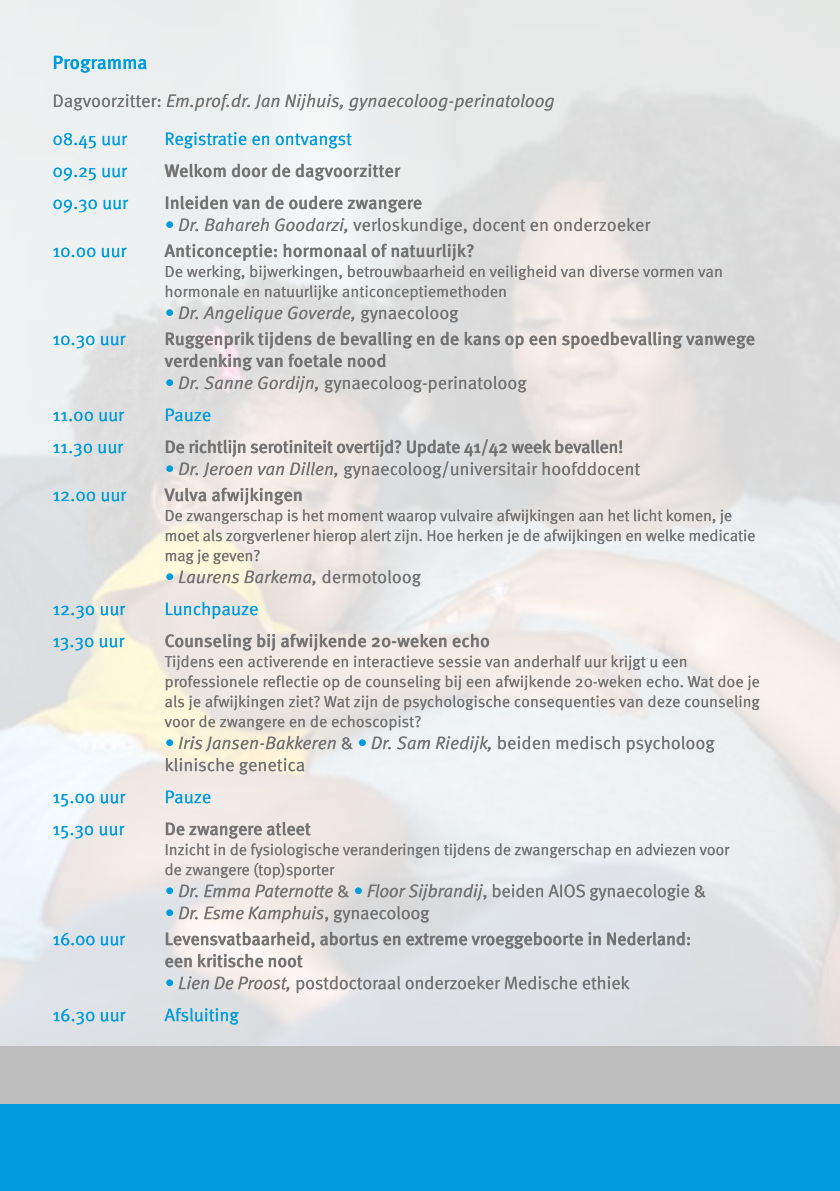
<style>
.page{position:relative;width:840px;height:1191px;background:#fff}
.page>*{position:absolute;margin:0;border:0;box-sizing:border-box;transform-origin:0 0}
.t1{font:500 19px "Meta Pro";color:#009cde}
.t2{font:500 18px/22px "Meta Pro";letter-spacing:-.01em;color:#747373}
.t3{font:18px "Meta Pro Norm Ita";color:#747373}
.t4{font:18px "Meta Pro Norm";letter-spacing:-.005em;color:#747373}
.t5{font:18px "Meta Pro Norm";color:#009cde}
.t6{font:16px/20px "Meta Pro Norm";letter-spacing:-.01em;color:#747373}
.s1{font-family:"Meta Pro Norm"}
.s2{font-family:"Meta Pro Norm Ita";color:#009cde}
.s3{font-family:"Meta Pro Norm Ita"}
.s4{color:#009cde}
</style>
<div class="page">
<img style="left:0;top:0;width:839px;height:1046px">
<div style="left:0;top:1103px;width:839px;height:88px;background:#009cde"></div>
<div style="left:0;top:1046px;width:839px;height:57px;background:#bebdbd"></div>
<svg style="left:53px;top:1008px;width:186px;height:16px;background:#bbd5e3"></svg>
<svg style="left:179px;top:976px;width:450px;height:17px;background:#cfcfd1"></svg>
<svg style="left:166px;top:979px;width:7px;height:7px"></svg>
<svg style="left:165px;top:954px;width:137px;height:13px"></svg>
<svg style="left:166px;top:932px;width:523px;height:16px;background:#c6c6c7"></svg>
<svg style="left:53px;top:932px;width:72px;height:13px"></svg>
<svg style="left:166px;top:909px;width:7px;height:7px"></svg>
<svg style="left:179px;top:884px;width:526px;height:39px;background:#d4d4d5"></svg>
<svg style="left:166px;top:887px;width:7px;height:7px"></svg>
<svg style="left:165px;top:822px;width:564px;height:56px;background:#e0e0e0"></svg>
<svg style="left:53px;top:826px;width:71px;height:12px"></svg>
<svg style="left:53px;top:791px;width:157px;height:15px"></svg>
<svg style="left:166px;top:758px;width:138px;height:16px;background:#dad4c7"></svg>
<svg style="left:371px;top:736px;width:343px;height:17px"></svg>
<div style="left:359px;top:739px;width:6px;height:7px;background:#009cde;border-radius:50%"></div>
<svg style="left:179px;top:736px;width:174px;height:15px;background:#d9d3c5"></svg>
<div style="left:166px;top:739px;width:7px;height:7px;background:#009cde;border-radius:50%"></div>
<svg style="left:165px;top:634px;width:594px;height:96px;background:#e0dcd9"></svg>
<svg style="left:53px;top:638px;width:71px;height:12px"></svg>
<svg style="left:53px;top:602px;width:204px;height:17px;background:#c8dadf"></svg>
<svg style="left:179px;top:570px;width:242px;height:16px;background:#d5d0ca"></svg>
<div style="left:166px;top:573px;width:7px;height:7px;background:#009cde;border-radius:50%"></div>
<svg style="left:164px;top:488px;width:590px;height:76px;background:#e0dddb"></svg>
<svg style="left:53px;top:492px;width:73px;height:9px"></svg>
<svg style="left:166px;top:439px;width:473px;height:40px;background:#d0cdcc"></svg>
<svg style="left:53px;top:444px;width:70px;height:12px"></svg>
<svg style="left:53px;top:409px;width:157px;height:12px;background:#b7d3df"></svg>
<svg style="left:179px;top:376px;width:347px;height:17px;background:#cac8c8"></svg>
<div style="left:166px;top:379px;width:7px;height:7px;background:#009cde;border-radius:50%"></div>
<svg style="left:165px;top:332px;width:588px;height:38px;background:#d2cfce"></svg>
<svg style="left:53px;top:336px;width:73px;height:12px"></svg>
<svg style="left:179px;top:306px;width:279px;height:17px;background:#c9c8c9"></svg>
<div style="left:166px;top:309px;width:7px;height:7px;background:#009cde;border-radius:50%"></div>
<svg style="left:164px;top:244px;width:557px;height:56px;background:#d8d8d7"></svg>
<svg style="left:53px;top:248px;width:74px;height:9px"></svg>
<svg style="left:179px;top:218px;width:471px;height:16px;background:#d2d2d1"></svg>
<div style="left:166px;top:221px;width:7px;height:7px;background:#009cde;border-radius:50%"></div>
<svg style="left:166px;top:196px;width:255px;height:16px"></svg>
<svg style="left:54px;top:200px;width:74px;height:13px"></svg>
<svg style="left:165px;top:164px;width:235px;height:16px"></svg>
<svg style="left:54px;top:168px;width:73px;height:13px"></svg>
<svg style="left:54px;top:132px;width:297px;height:16px"></svg>
<svg style="left:54px;top:94px;width:499px;height:17px;background:#d4d6d6"></svg>
<svg style="left:54px;top:56px;width:92px;height:17px;background:#a7d6e9"></svg>
<p class="t1" style="left:52px;top:48px;width:96px">Programma</p>
<p class="t3" style="left:52px;top:87px;width:503px"><span class="s1">Dagvoorzitter:</span> Em.prof.dr. Jan Nijhuis, gynaecoloog-perinatoloog</p>
<p class="t5" style="left:52px;top:125px;width:76px">08.45 uur</p>
<p class="t5" style="left:164px;top:125px;width:189px">Registratie en ontvangst</p>
<p class="t5" style="left:52px;top:157px;width:76px">09.25 uur</p>
<p class="t2" style="left:164px;top:159px;width:237px">Welkom door de dagvoorzitter</p>
<p class="t5" style="left:52px;top:189px;width:77px">09.30 uur</p>
<p class="t2" style="left:164px;top:191px;width:259px">Inleiden van de oudere zwangere</p>
<p class="t4" style="left:164px;top:211px;width:487px"><span class="s2">•</span> <span class="s3">Dr. Bahareh Goodarzi,</span> verloskundige, docent en onderzoeker</p>
<p class="t5" style="left:52px;top:237px;width:75px">10.00 uur</p>
<p class="t2" style="left:164px;top:239px;width:311px">Anticonceptie: hormonaal of natuurlijk?</p>
<p class="t6" style="left:164px;top:260px;width:559px">De werking, bijwerkingen, betrouwbaarheid en veiligheid van diverse vormen van hormonale en natuurlijke anticonceptiemethoden</p>
<p class="t3" style="left:164px;top:299px;width:295px"><span class="s4">•</span> Dr. Angelique Goverde, <span class="s1">gynaecoloog</span></p>
<p class="t5" style="left:52px;top:325px;width:74px">10.30 uur</p>
<p class="t2" style="left:164px;top:327px;width:591px">Ruggenprik tijdens de bevalling en de kans op een spoedbevalling vanwege verdenking van foetale nood</p>
<p class="t4" style="left:164px;top:369px;width:363px"><span class="s2">•</span> <span class="s3">Dr. Sanne Gordijn,</span> gynaecoloog-perinatoloog</p>
<p class="t5" style="left:52px;top:401px;width:73px">11.00 uur</p>
<p class="t5" style="left:164px;top:401px;width:48px">Pauze</p>
<p class="t5" style="left:52px;top:433px;width:72px">11.30 uur</p>
<p class="t2" style="left:164px;top:435px;width:460px">De richtlijn serotiniteit overtijd? Update 41/42 week bevallen!</p>
<p class="t4" style="left:164px;top:455px;width:477px"><span class="s2">•</span> <span class="s3">Dr. Jeroen van Dillen,</span> gynaecoloog/universitair hoofddocent</p>
<p class="t5" style="left:52px;top:481px;width:75px">12.00 uur</p>
<p class="t2" style="left:164px;top:482px;width:140px">Vulva afwijkingen</p>
<p class="t6" style="left:164px;top:504px;width:592px">De zwangerschap is het moment waarop vulvaire afwijkingen aan het licht komen, je moet als zorgverlener hierop alert zijn. Hoe herken je de afwijkingen en welke medicatie mag je geven?</p>
<p class="t3" style="left:164px;top:563px;width:258px"><span class="s4">•</span> Laurens Barkema, <span class="s1">dermotoloog</span></p>
<p class="t5" style="left:52px;top:595px;width:74px">12.30 uur</p>
<p class="t5" style="left:164px;top:595px;width:95px">Lunchpauze</p>
<p class="t5" style="left:52px;top:627px;width:73px">13.30 uur</p>
<p class="t2" style="left:164px;top:629px;width:326px">Counseling bij afwijkende 20-weken echo</p>
<p class="t6" style="left:164px;top:650px;width:596px">Tijdens een activerende en interactieve sessie van anderhalf uur krijgt u een professionele reflectie op de counseling bij een afwijkende 20-weken echo. Wat doe je als je afwijkingen ziet? Wat zijn de psychologische consequenties van deze counseling voor de zwangere en de echoscopist?</p>
<p class="t3" style="left:164px;top:729px;width:551px"><span class="s4">•</span> Iris Jansen-Bakkeren <span class="s1">&amp;</span> <span class="s4">•</span> Dr. Sam Riedijk, <span class="s1">beiden medisch psycholoog</span></p>
<p class="t4" style="left:164px;top:751px;width:142px">klinische genetica</p>
<p class="t5" style="left:52px;top:783px;width:74px">15.00 uur</p>
<p class="t5" style="left:164px;top:783px;width:48px">Pauze</p>
<p class="t5" style="left:52px;top:815px;width:73px">15.30 uur</p>
<p class="t2" style="left:164px;top:817px;width:148px">De zwangere atleet</p>
<p class="t6" style="left:164px;top:838px;width:566px">Inzicht in de fysiologische veranderingen tijdens de zwangerschap en adviezen voor de zwangere (top)sporter</p>
<p class="t3" style="left:164px;top:877px;width:542px"><span class="s4">•</span> Dr. Emma Paternotte <span class="s1">&amp;</span> <span class="s4">•</span> Floor Sijbrandij<span class="s1">, beiden AIOS gynaecologie &amp;</span></p>
<p class="t3" style="left:164px;top:899px;width:266px"><span class="s4">•</span> Dr. Esme Kamphuis<span class="s1">, gynaecoloog</span></p>
<p class="t5" style="left:52px;top:925px;width:74px">16.00 uur</p>
<p class="t2" style="left:164px;top:927px;width:528px">Levensvatbaarheid, abortus en extreme vroeggeboorte in Nederland: een kritische noot</p>
<p class="t4" style="left:164px;top:969px;width:466px"><span class="s2">•</span> <span class="s3">Lien De Proost,</span> postdoctoraal onderzoeker Medische ethiek</p>
<p class="t5" style="left:52px;top:1001px;width:74px">16.30 uur</p>
<p class="t5" style="left:164px;top:1001px;width:76px">Afsluiting</p>
</div>
